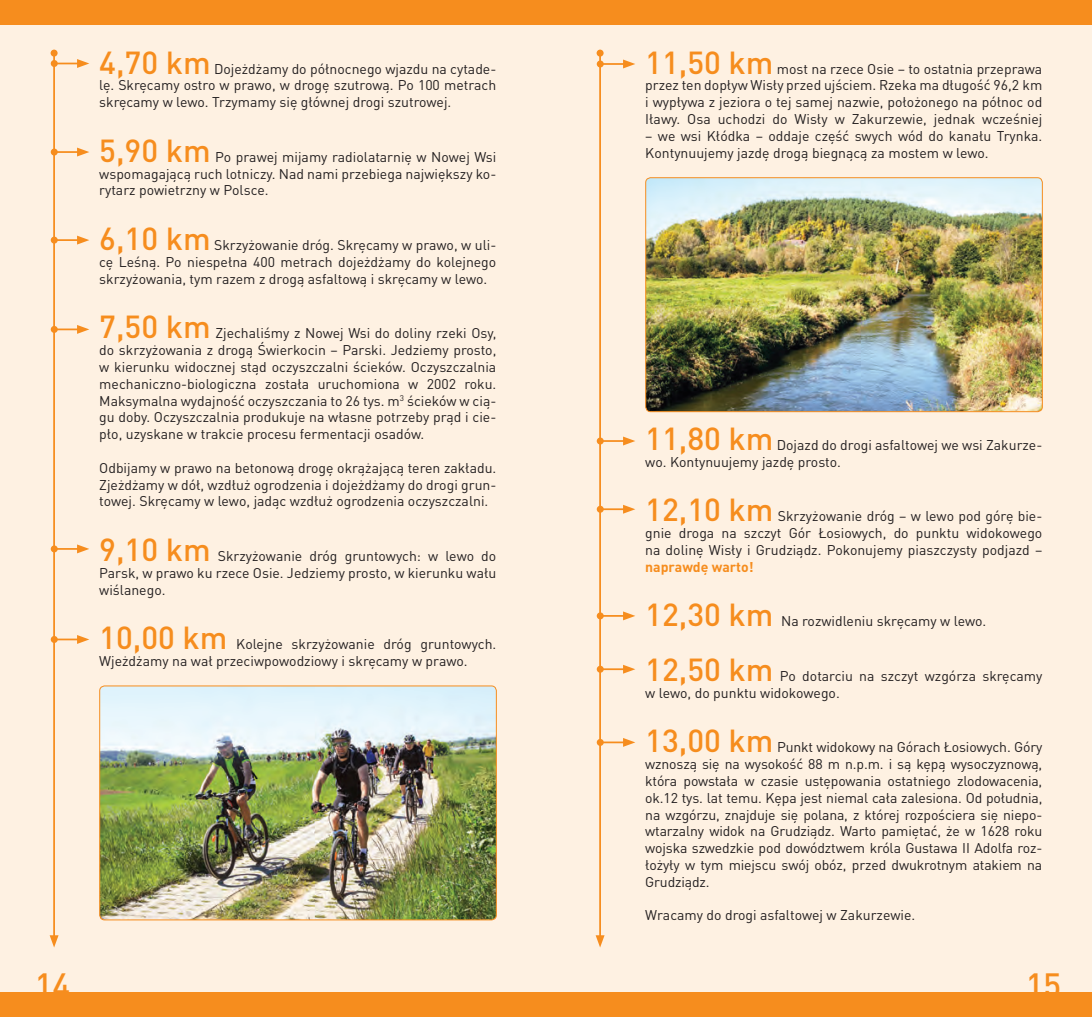
<style>
.page{position:relative;width:1092px;height:1017px;background:#fff}
.page>*{position:absolute;margin:0;border:0;box-sizing:border-box;transform-origin:0 0}
.t1{font:500 33.25px "DIN Pro";color:#f68d1e}
.t2{font:500 31.5px "DIN Pro";color:#f68d1e}
.t3{font:14px/16.8px "DIN Pro";color:#231f20;text-align:justify}
.t4{font:700 14px "DIN Pro";color:#f68d1e}
</style>
<div class="page">
<div style="left:0;top:0;width:546px;height:1017px;background:#fef1e2"></div>
<div style="left:0;top:0;width:546px;height:25px;background:#f68d1e"></div>
<div style="left:0;top:992px;width:546px;height:25px;background:#f68d1e"></div>
<div style="left:546px;top:0;width:545px;height:1017px;background:#fef1e2"></div>
<div style="left:546px;top:992px;width:545px;height:25px;background:#f68d1e"></div>
<div style="left:546px;top:0;width:545px;height:25px;background:#f68d1e"></div>
<img style="left:101px;top:687px;width:394px;height:233px">
<div style="left:99px;top:685px;width:398px;height:235px;border:1px solid #f68d1e;border-radius:5px"></div>
<img style="left:647px;top:178px;width:395px;height:234px">
<div style="left:645px;top:177px;width:397px;height:235px;border:1px solid #f68d1e;border-radius:5px"></div>
<hr style="left:53px;top:53px;width:2px;height:885px;background:#f68d1e">
<div style="left:51px;top:50px;width:7px;height:7px;background:#f68d1e;border-radius:50%"></div>
<svg style="left:50px;top:935px;width:9px;height:12px"></svg>
<div style="left:51px;top:60px;width:7px;height:7px;background:#f68d1e;border-radius:50%"></div>
<svg style="left:55px;top:59px;width:34px;height:9px"></svg>
<hr style="left:599px;top:53px;width:2px;height:885px;background:#f68d1e">
<div style="left:596px;top:50px;width:7px;height:7px;background:#f68d1e;border-radius:50%"></div>
<svg style="left:595px;top:935px;width:9px;height:12px"></svg>
<hr style="left:600px;top:440px;width:25px;height:2px;background:#f68d1e">
<svg style="left:596px;top:437px;width:7px;height:7px"></svg>
<svg style="left:623px;top:437px;width:12px;height:8px"></svg>
<hr style="left:54px;top:151px;width:26px;height:2px;background:#f68d1e">
<div style="left:51px;top:149px;width:7px;height:7px;background:#f68d1e;border-radius:50%"></div>
<svg style="left:77px;top:148px;width:12px;height:9px"></svg>
<hr style="left:54px;top:548px;width:26px;height:2px;background:#f68d1e">
<div style="left:51px;top:545px;width:7px;height:7px;background:#f68d1e;border-radius:50%"></div>
<svg style="left:77px;top:544px;width:12px;height:9px"></svg>
<div style="left:51px;top:636px;width:7px;height:7px;background:#f68d1e;border-radius:50%"></div>
<svg style="left:55px;top:635px;width:34px;height:9px"></svg>
<hr style="left:600px;top:63px;width:25px;height:2px;background:#f68d1e">
<svg style="left:596px;top:60px;width:7px;height:7px"></svg>
<svg style="left:623px;top:60px;width:12px;height:8px"></svg>
<hr style="left:600px;top:508px;width:25px;height:2px;background:#f68d1e">
<div style="left:596px;top:506px;width:7px;height:7px;background:#f68d1e;border-radius:50%"></div>
<svg style="left:623px;top:505px;width:12px;height:9px"></svg>
<hr style="left:600px;top:741px;width:25px;height:2px;background:#f68d1e">
<div style="left:596px;top:739px;width:7px;height:7px;background:#f68d1e;border-radius:50%"></div>
<svg style="left:623px;top:738px;width:12px;height:9px"></svg>
<hr style="left:54px;top:239px;width:26px;height:2px;background:#f68d1e">
<div style="left:51px;top:237px;width:7px;height:7px;background:#f68d1e;border-radius:50%"></div>
<svg style="left:77px;top:236px;width:12px;height:9px"></svg>
<div style="left:51px;top:326px;width:7px;height:7px;background:#f68d1e;border-radius:50%"></div>
<svg style="left:55px;top:325px;width:34px;height:9px"></svg>
<hr style="left:600px;top:668px;width:25px;height:2px;background:#f68d1e">
<div style="left:596px;top:666px;width:7px;height:7px;background:#f68d1e;border-radius:50%"></div>
<svg style="left:623px;top:665px;width:12px;height:9px"></svg>
<hr style="left:600px;top:615px;width:25px;height:2px;background:#f68d1e">
<div style="left:596px;top:612px;width:7px;height:7px;background:#f68d1e;border-radius:50%"></div>
<svg style="left:623px;top:611px;width:12px;height:9px"></svg>
<h2 class="t2" style="left:99px;top:41px;width:113px">4,70 km</h2>
<p class="t3" style="left:99px;top:60px;width:398px;text-indent:115px">Dojeżdżamy do północnego wjazdu na cytade&shy;lę. Skręcamy ostro w prawo, w drogę szutrową. Po 100 metrach skręcamy w lewo. Trzymamy się głównej drogi szutrowej.</p>
<h2 class="t2" style="left:99px;top:129px;width:113px">5,90 km</h2>
<p class="t3" style="left:99px;top:148px;width:398px;text-indent:116px">Po prawej mijamy radiolatarnię w Nowej Wsi wspomagającą ruch lotniczy. Nad nami przebiega największy ko&shy;rytarz powietrzny w Polsce.</p>
<h2 class="t2" style="left:99px;top:217px;width:113px">6,10 km</h2>
<p class="t3" style="left:99px;top:236px;width:398px;text-indent:115px">Skrzyżowanie dróg. Skręcamy w prawo, w uli&shy;cę Leśną. Po niespełna 400 metrach dojeżdżamy do kolejnego skrzyżowania, tym razem z drogą asfaltową i skręcamy w lewo.</p>
<h2 class="t2" style="left:99px;top:305px;width:113px">7,50 km</h2>
<p class="t3" style="left:99px;top:324px;width:398px;text-indent:116px">Zjechaliśmy z Nowej Wsi do doliny rzeki Osy, do skrzyżowania z drogą Świerkocin – Parski. Jedziemy prosto, w kierunku widocznej stąd oczyszczalni ścieków. Oczyszczalnia mechaniczno-biologiczna została uruchomiona w 2002 roku.<br>Maksymalna wydajność oczyszczania to 26 tys. m<sup>3</sup> ścieków w cią&shy;gu doby. Oczyszczalnia produkuje na własne potrzeby prąd i cie&shy;pło, uzyskane w trakcie procesu fermentacji osadów.</p>
<p class="t3" style="left:99px;top:459px;width:398px">Odbijamy w prawo na betonową drogę okrążającą teren zakładu.<br>Zjeżdżamy w dół, wzdłuż ogrodzenia i dojeżdżamy do drogi grun&shy;towej. Skręcamy w lewo, jadąc wzdłuż ogrodzenia oczyszczalni.</p>
<h2 class="t2" style="left:99px;top:528px;width:113px">9,10 km</h2>
<p class="t3" style="left:99px;top:547px;width:398px;text-indent:119px">Skrzyżowanie dróg gruntowych: w lewo do Parsk, w prawo ku rzece Osie. Jedziemy prosto, w kierunku wału wiślanego.</p>
<h2 class="t2" style="left:99px;top:616px;width:130px">10,00 km</h2>
<p class="t3" style="left:99px;top:635px;width:398px;text-indent:137px">Kolejne skrzyżowanie dróg gruntowych.<br>Wjeżdżamy na wał przeciwpowodziowy i skręcamy w prawo.</p>
<h2 class="t2" style="left:645px;top:41px;width:130px">11,50 km</h2>
<p class="t3" style="left:645px;top:60px;width:398px;text-indent:132px">most na rzece Osie – to ostatnia przeprawa przez ten dopływ Wisły przed ujściem. Rzeka ma długość 96,2 km i wypływa z jeziora o tej samej nazwie, położonego na północ od Iławy. Osa uchodzi do Wisły w Zakurzewie, jednak wcześniej</p>
<p class="t3" style="left:645px;top:127px;width:398px">– we wsi Kłódka – oddaje część swych wód do kanału Trynka.<br>Kontynuujemy jazdę drogą biegnącą za mostem w lewo.</p>
<h2 class="t2" style="left:645px;top:417px;width:130px">11,80 km</h2>
<p class="t3" style="left:645px;top:436px;width:398px;text-indent:131px">Dojazd do drogi asfaltowej we wsi Zakurze&shy;wo. Kontynuujemy jazdę prosto.</p>
<h2 class="t2" style="left:645px;top:489px;width:130px">12,10 km</h2>
<p class="t3" style="left:645px;top:507px;width:398px;text-indent:133px">Skrzyżowanie dróg – w lewo pod górę bie&shy;gnie droga na szczyt Gór Łosiowych, do punktu widokowego na dolinę Wisły i Grudziądz. Pokonujemy piaszczysty podjazd –</p>
<p class="t4" style="left:645px;top:557px;width:110px">naprawdę warto!</p>
<h2 class="t2" style="left:645px;top:594px;width:130px">12,30 km</h2>
<p class="t3" style="left:781px;top:612px;width:207px">Na rozwidleniu skręcamy w lewo.</p>
<h2 class="t2" style="left:645px;top:648px;width:130px">12,50 km</h2>
<p class="t3" style="left:645px;top:667px;width:398px;text-indent:134px">Po dotarciu na szczyt wzgórza skręcamy w lewo, do punktu widokowego.</p>
<h2 class="t2" style="left:645px;top:720px;width:130px">13,00 km</h2>
<p class="t3" style="left:645px;top:738px;width:398px;text-indent:132px">Punkt widokowy na Górach Łosiowych. Góry wznoszą się na wysokość 88 m n.p.m. i są kępą wysoczyznową, która powstała w czasie ustępowania ostatniego zlodowacenia, ok.12 tys. lat temu. Kępa jest niemal cała zalesiona. Od południa, na wzgórzu, znajduje się polana, z której rozpościera się niepo&shy;wtarzalny widok na Grudziądz. Warto pamiętać, że w 1628 roku wojska szwedzkie pod dowództwem króla Gustawa II Adolfa roz&shy;łożyły w tym miejscu swój obóz, przed dwukrotnym atakiem na Grudziądz.</p>
<p class="t3" style="left:645px;top:906px;width:271px">Wracamy do drogi asfaltowej w Zakurzewie.</p>
<h1 class="t1" style="left:35px;top:962px;width:37px">14</h1>
<h1 class="t1" style="left:1025px;top:962px;width:37px">15</h1>
</div>
